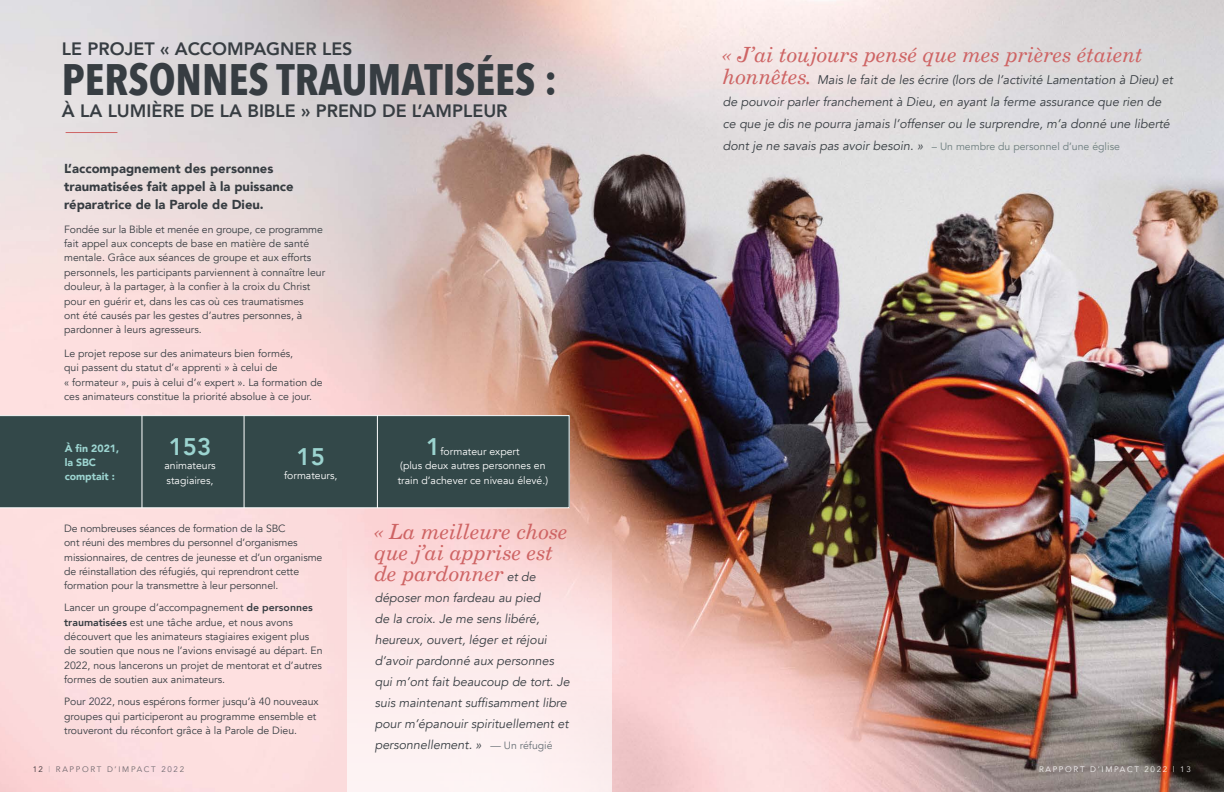
<style>
.page{position:relative;width:1224px;height:792px;background:#fff}
.page>*{position:absolute;margin:0;border:0;box-sizing:border-box;transform-origin:0 0}
.t1{font:700 44px "Avenir Next Condensed";color:#373d42}
.t2{font:800 24px "Avenir";color:#9cd4d0}
.t3{font:italic 21px/21px "New Century Schlbk LT";color:#ce6464}
.t4{font:800 17.9px "Avenir";color:#373d42}
.t5{font:900 13px/18px "Avenir";color:#373d42}
.t6{font:italic 12.5px/21px "Avenir";color:#373d42}
.t7{font:10.5px/14.4px "Avenir";color:#373d42}
.t8{font:10.5px/14.4px "Avenir";color:#fff}
.t9{font:10.5px "Avenir";color:#6d7e7f}
.t10{font:900 10.5px/14.4px "Avenir";color:#9cd4d0}
.t11{font:8px "Avenir";letter-spacing:.21em;color:#70797e}
.t12{font:8px "Avenir";letter-spacing:.21em;color:#fff}
.s1{font-weight:800}
.s2{font-family:"Avenir";font-size:12.5px;color:#373d42}
.s3{font-style:normal;font-size:10.5px;color:#687076}
.s4{font-family:"New Century Schlbk LT";font-size:21px;color:#ce6464}
.s5{font-style:italic;font-size:12.5px;color:#373d42}
.s6{color:#373d42}
.s7{color:#bac1c6}
</style>
<div class="page">
<img style="left:0;top:0;width:1224px;height:792px">
<hr style="left:66px;top:132px;width:51px;height:1px;background:#ce6464">
<div style="left:0;top:415px;width:569px;height:93px;background:#334849"></div>
<hr style="left:244px;top:415px;width:1px;height:93px;background:#fff">
<hr style="left:142px;top:415px;width:1px;height:93px;background:#fff">
<hr style="left:377px;top:415px;width:1px;height:93px;background:#fff">
<div style="left:347px;top:534px;width:265px;height:258px;background:linear-gradient(to bottom,#fad5d6,#fef8f8)"></div>
<h3 class="t4" style="left:62px;top:35px;width:292px">LE PROJET « ACCOMPAGNER LES</h3>
<h1 class="t1" style="left:62px;top:53px;width:497px">PERSONNES TRAUMATISÉES :</h1>
<h3 class="t4" style="left:62px;top:97px;width:447px">À LA LUMIÈRE DE LA BIBLE » PREND DE L’AMPLEUR</h3>
<p class="t5" style="left:64px;top:159px;width:231px">L’accompagnement des personnes traumatisées fait appel à la puissance réparatrice de la Parole de Dieu.</p>
<p class="t7" style="left:64px;top:222px;width:263px">Fondée sur la Bible et menée en groupe, ce programme fait appel aux concepts de base en matière de santé mentale. Grâce aux séances de groupe et aux efforts personnels, les participants parviennent à connaître leur douleur, à la partager, à la confier à la croix du Christ pour en guérir et, dans les cas où ces traumatismes<br>ont été causés par les gestes d’autres personnes, à pardonner à leurs agresseurs.</p>
<p class="t7" style="left:64px;top:346px;width:260px">Le projet repose sur des animateurs bien formés,<br>qui passent du statut d’« apprenti » à celui de<br>« formateur », puis à celui d’« expert ». La formation de ces animateurs constitue la priorité absolue à ce jour.</p>
<p class="t10" style="left:65px;top:441px;width:56px">À fin 2021, la SBC comptait :</p>
<h2 class="t2" style="left:169px;top:428px;width:44px">153</h2>
<p class="t8" style="left:164px;top:459px;width:53px">animateurs stagiaires,</p>
<h2 class="t2" style="left:297px;top:438px;width:30px">15</h2>
<p class="t8" style="left:284px;top:469px;width:55px">formateurs,</p>
<p class="t7" style="left:64px;top:521px;width:260px">De nombreuses séances de formation de la SBC<br>ont réuni des membres du personnel d’organismes missionnaires, de centres de jeunesse et d’un organisme de réinstallation des réfugiés, qui reprendront cette formation pour la transmettre à leur personnel.</p>
<p class="t7" style="left:64px;top:601px;width:260px">Lancer un groupe d’accompagnement <span class="s1">de personnes traumatisées</span> est une tâche ardue, et nous avons découvert que les animateurs stagiaires exigent plus de soutien que nous ne l’avions envisagé au départ. En 2022, nous lancerons un projet de mentorat et d’autres formes de soutien aux animateurs.</p>
<p class="t7" style="left:64px;top:694px;width:256px">Pour 2022, nous espérons former jusqu’à 40 nouveaux groupes qui participeront au programme ensemble et trouveront du réconfort grâce à la Parole de Dieu.</p>
<h2 class="t2" style="left:426px;top:428px;width:16px">1</h2>
<p class="t8" style="left:398px;top:444px;width:152px;text-indent:43px">formateur expert<br>(plus deux autres personnes en train d’achever ce niveau élevé.)</p>
<h3 class="t3" style="left:375px;top:522px;width:195px">« La meilleure chose que j’ai apprise est de pardonner <span class="s2">et de</span></h3>
<p class="t6" style="left:375px;top:588px;width:197px">déposer mon fardeau au pied<br>de la croix. Je me sens libéré, heureux, ouvert, léger et réjoui d’avoir pardonné aux personnes qui m’ont fait beaucoup de tort. Je suis maintenant suffisamment libre pour m’épanouir spirituellement et personnellement. » <span class="s3">— Un réfugié</span></p>
<h3 class="t3" style="left:723px;top:44px;width:422px">« J’ai toujours pensé que mes prières étaient</h3>
<p class="t6" style="left:723px;top:68px;width:452px;line-height:22px"><span class="s4">honnêtes.</span> Mais le fait de les écrire (lors de l’activité Lamentation à Dieu) et de pouvoir parler franchement à Dieu, en ayant la ferme assurance que rien de ce que je dis ne pourra jamais l’offenser ou le surprendre, m’a donné une liberté</p>
<p class="t9" style="left:723px;top:140px;width:399px"><span class="s5">dont je ne savais pas avoir besoin. »</span> – Un membre du personnel d’une église</p>
<p class="t11" style="left:32px;top:765px;width:153px"><span class="s6">12</span> <span class="s7">|</span> RAPPORT D’IMPACT 2022</p>
<p class="t12" style="left:1039px;top:765px;width:153px">RAPPORT D’IMPACT 2022 | 13</p>
</div>
